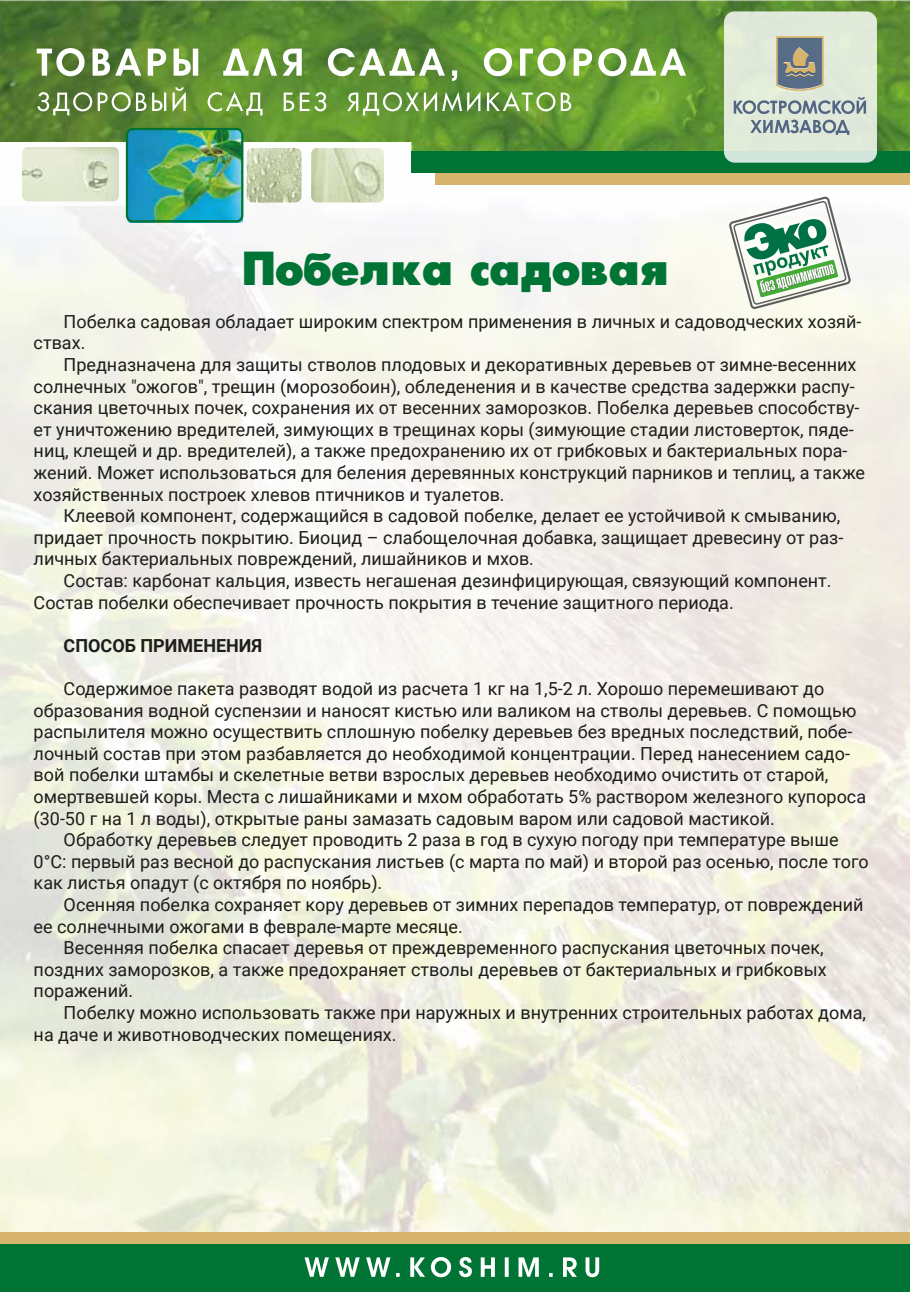
<style>
.page{position:relative;width:910px;height:1293px;background:#fff}
.page>*{position:absolute;margin:0;border:0;box-sizing:border-box;transform-origin:0 0}
.t1{font:46.35px "Sans Serif Exb FLF";color:#007434}
.t2{font:18px/21.6px "Roboto";color:#1d1d1b}
.t3{font:700 18px "Roboto";color:#1d1d1b}
</style>
<div class="page">
<img style="left:0;top:156px;width:910px;height:1076px">
<img style="left:0;top:0;width:910px;height:156px">
<div style="left:0;top:1243px;width:910px;height:48px;background:#007434"></div>
<div style="left:0;top:1232px;width:910px;height:12px;background:#d7b46b"></div>
<div style="left:0;top:143px;width:126px;height:63px;background:#fff"></div>
<img style="left:22px;top:147px;width:97px;height:54px">
<img style="left:311px;top:148px;width:73px;height:54px">
<img style="left:247px;top:148px;width:54px;height:54px">
<svg style="left:37px;top:48px;width:649px;height:33px"></svg>
<svg style="left:305px;top:1257px;width:294px;height:20px"></svg>
<svg style="left:37px;top:87px;width:534px;height:28px;background:#7ca356"></svg>
<div style="left:411px;top:152px;width:499px;height:21px;background:#007434"></div>
<div style="left:435px;top:173px;width:475px;height:11px;background:#d7b46b"></div>
<div style="left:724px;top:11px;width:153px;height:152px;background:linear-gradient(to right,#dfe9d9,#dfe9d9);border-radius:11px"></div>
<svg style="left:734px;top:97px;width:132px;height:17px;background:#abb8b9"></svg>
<svg style="left:750px;top:120px;width:99px;height:15px"></svg>
<svg style="left:776px;top:36px;width:48px;height:55px;background:#838784"></svg>
<img style="left:126px;top:128px;width:117px;height:94px">
<svg style="left:727px;top:195px;width:126px;height:116px"></svg>
<h1 class="t1" style="left:242px;top:241px;width:427px">Побелка садовая</h1>
<p class="t2" style="left:34px;top:310px;width:829px;text-indent:30px">Побелка садовая обладает широким спектром применения в личных и садоводческих хозяй&shy;ствах.</p>
<p class="t2" style="left:34px;top:353px;width:833px;text-indent:30px">Предназначена для защиты стволов плодовых и декоративных деревьев от зимне-весенних солнечных "ожогов", трещин (морозобоин), обледенения и в качестве средства задержки распу&shy;скания цветочных почек, сохранения их от весенних заморозков. Побелка деревьев способству&shy;ет уничтожению вредителей, зимующих в трещинах коры (зимующие стадии листоверток, пяде&shy;ниц, клещей и др. вредителей), а также предохранению их от грибковых и бактериальных пора&shy;жений. Может использоваться для беления деревянных конструкций парников и теплиц, а также хозяйственных построек хлевов птичников и туалетов.</p>
<p class="t2" style="left:34px;top:504px;width:811px;text-indent:30px">Клеевой компонент, содержащийся в садовой побелке, делает ее устойчивой к смыванию, придает прочность покрытию. Биоцид – слабощелочная добавка, защищает древесину от раз&shy;личных бактериальных повреждений, лишайников и мхов.</p>
<p class="t2" style="left:34px;top:569px;width:799px;text-indent:30px">Состав: карбонат кальция, известь негашеная дезинфицирующая, связующий компонент.<br>Состав побелки обеспечивает прочность покрытия в течение защитного периода.</p>
<p class="t3" style="left:64px;top:633px;width:200px">СПОСОБ ПРИМЕНЕНИЯ</p>
<p class="t2" style="left:64px;top:677px;width:762px">Содержимое пакета разводят водой из расчета 1 кг на 1,5-2 л. Хорошо перемешивают до</p>
<p class="t2" style="left:34px;top:699px;width:824px">образования водной суспензии и наносят кистью или валиком на стволы деревьев. С помощью</p>
<p class="t2" style="left:34px;top:720px;width:820px">распылителя можно осуществить сплошную побелку деревьев без вредных последствий, побе-</p>
<p class="t2" style="left:34px;top:742px;width:818px">лочный состав при этом разбавляется до необходимой концентрации. Перед нанесением садо-</p>
<p class="t2" style="left:34px;top:763px;width:796px">вой побелки штамбы и скелетные ветви взрослых деревьев необходимо очистить от старой,</p>
<p class="t2" style="left:34px;top:785px;width:834px">омертвевшей коры. Места с лишайниками и мхом обработать 5% раствором железного купороса</p>
<p class="t2" style="left:34px;top:807px;width:743px">(30-50 г на 1 л воды), открытые раны замазать садовым варом или садовой мастикой.</p>
<p class="t2" style="left:64px;top:828px;width:776px">Обработку деревьев следует проводить 2 раза в год в сухую погоду при температуре выше</p>
<p class="t2" style="left:34px;top:850px;width:836px">0°C: первый раз весной до распускания листьев (с марта по май) и второй раз осенью, после того</p>
<p class="t2" style="left:34px;top:871px;width:350px">как листья опадут (с октября по ноябрь).</p>
<p class="t2" style="left:64px;top:893px;width:801px">Осенняя побелка сохраняет кору деревьев от зимних перепадов температур, от повреждений</p>
<p class="t2" style="left:34px;top:915px;width:431px">ее солнечными ожогами в феврале-марте месяце.</p>
<p class="t2" style="left:64px;top:936px;width:762px">Весенняя побелка спасает деревья от преждевременного распускания цветочных почек,</p>
<p class="t2" style="left:34px;top:958px;width:795px">поздних заморозков, а также предохраняет стволы деревьев от бактериальных и грибковых</p>
<p class="t2" style="left:34px;top:979px;width:101px">поражений.</p>
<p class="t2" style="left:64px;top:1001px;width:804px">Побелку можно использовать также при наружных и внутренних строительных работах дома,</p>
<p class="t2" style="left:34px;top:1023px;width:364px">на даче и животноводческих помещениях.</p>
</div>
